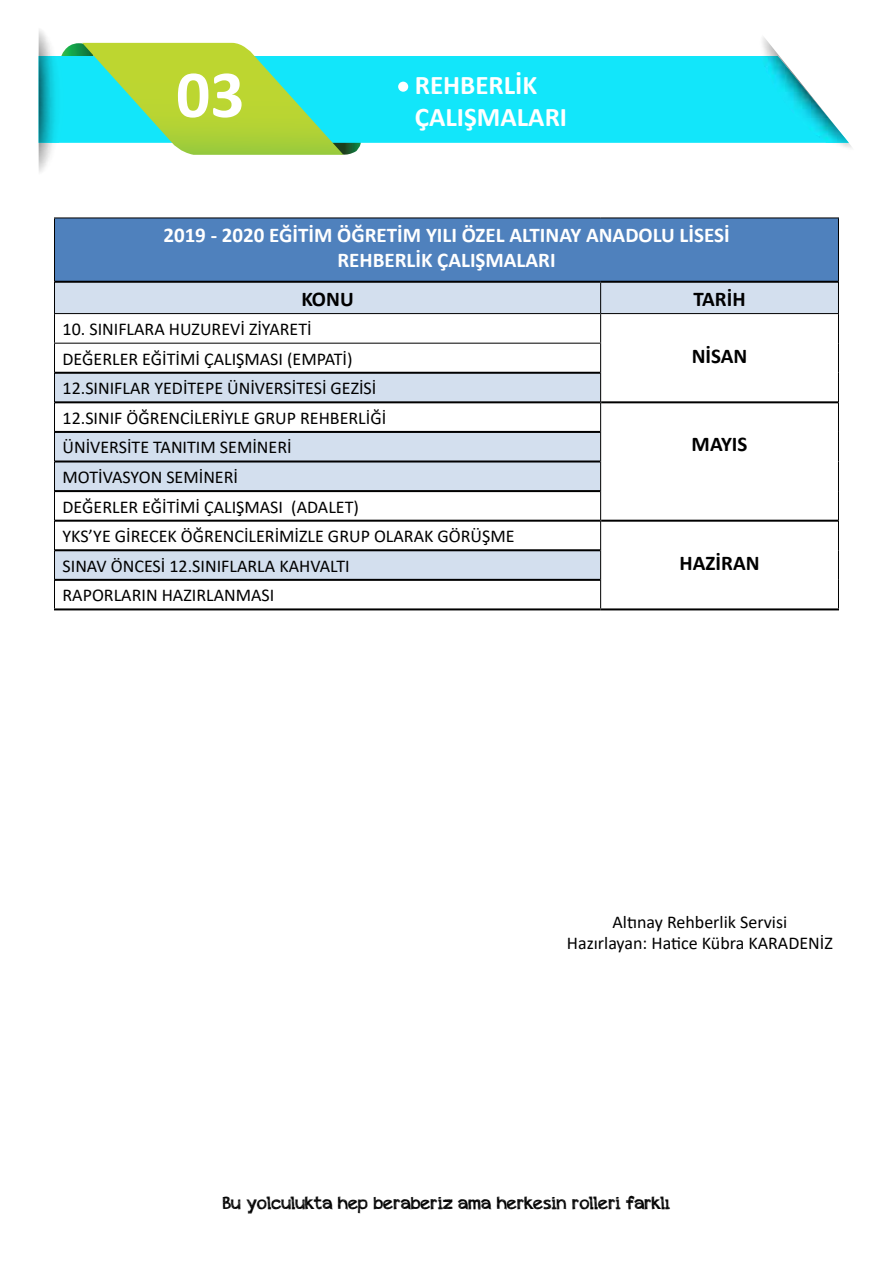
<style>
.page{position:relative;width:893px;height:1263px;background:#fff}
.page>*{position:absolute;margin:0;border:0;box-sizing:border-box;transform-origin:0 0}
.t1{font:700 67.5px "Calibri";color:#fff}
.t2{font:700 27px/32.4px "Calibri";color:#fff}
.t3{font:700 21px/25.2px "Calibri";color:#fff;text-align:center}
.t4{font:700 21px "Calibri";color:#000}
.t5{font:18px/29.5px "Calibri";color:#000}
.t6{font:18px "appleberry";color:#000}
</style>
<div class="page">
<div style="left:362px;top:56px;width:397px;height:87px;background:#12e6fa"></div>
<svg style="left:61px;top:43px;width:301px;height:112px;background:#7fdc8c"></svg>
<img style="left:39px;top:29px;width:14px;height:143px">
<img style="left:39px;top:56px;width:25px;height:87px">
<img style="left:759px;top:37px;width:93px;height:111px">
<img style="left:761px;top:56px;width:88px;height:87px">
<div style="left:398px;top:82px;width:10px;height:10px;background:#fff;border-radius:50%"></div>
<div style="left:55px;top:218px;width:783px;height:64px;background:#4f81bd"></div>
<svg style="left:55px;top:283px;width:783px;height:118px"></svg>
<svg style="left:55px;top:403px;width:783px;height:205px"></svg>
<hr style="left:55px;top:281px;width:546px;height:2px;background:#000">
<hr style="left:601px;top:281px;width:237px;height:2px;background:#000">
<hr style="left:55px;top:372px;width:545px;height:2px;background:#000">
<hr style="left:55px;top:401px;width:545px;height:2px;background:#000">
<hr style="left:601px;top:401px;width:237px;height:2px;background:#000">
<hr style="left:55px;top:431px;width:545px;height:2px;background:#000">
<hr style="left:55px;top:460px;width:545px;height:2px;background:#000">
<hr style="left:55px;top:490px;width:545px;height:2px;background:#000">
<hr style="left:55px;top:520px;width:545px;height:2px;background:#000">
<hr style="left:601px;top:520px;width:237px;height:2px;background:#000">
<hr style="left:55px;top:549px;width:545px;height:2px;background:#000">
<hr style="left:55px;top:579px;width:545px;height:2px;background:#000">
<hr style="left:54px;top:608px;width:547px;height:2px;background:#000">
<hr style="left:601px;top:608px;width:238px;height:2px;background:#000">
<hr style="left:54px;top:313px;width:547px;height:1px;background:#000">
<hr style="left:601px;top:313px;width:238px;height:1px;background:#000">
<hr style="left:54px;top:343px;width:547px;height:1px;background:#000">
<hr style="left:54px;top:217px;width:547px;height:1px;background:#000">
<hr style="left:54px;top:218px;width:1px;height:64px;background:#000">
<hr style="left:601px;top:217px;width:238px;height:1px;background:#000">
<hr style="left:838px;top:218px;width:1px;height:64px;background:#000">
<hr style="left:54px;top:282px;width:1px;height:31px;background:#000">
<hr style="left:600px;top:283px;width:1px;height:30px;background:#000">
<hr style="left:838px;top:282px;width:1px;height:31px;background:#000">
<svg style="left:838px;top:314px;width:1px;height:29px"></svg>
<hr style="left:838px;top:343px;width:1px;height:30px;background:#000">
<svg style="left:54px;top:314px;width:1px;height:88px"></svg>
<svg style="left:600px;top:314px;width:1px;height:88px"></svg>
<svg style="left:838px;top:373px;width:1px;height:29px"></svg>
<hr style="left:54px;top:402px;width:1px;height:30px;background:#000">
<hr style="left:600px;top:402px;width:1px;height:30px;background:#000">
<hr style="left:838px;top:402px;width:1px;height:30px;background:#000">
<svg style="left:54px;top:432px;width:1px;height:29px"></svg>
<svg style="left:600px;top:432px;width:1px;height:29px"></svg>
<svg style="left:838px;top:432px;width:1px;height:29px"></svg>
<hr style="left:54px;top:461px;width:1px;height:30px;background:#000">
<hr style="left:600px;top:461px;width:1px;height:30px;background:#000">
<hr style="left:838px;top:461px;width:1px;height:30px;background:#000">
<hr style="left:54px;top:491px;width:1px;height:30px;background:#000">
<hr style="left:600px;top:491px;width:1px;height:30px;background:#000">
<hr style="left:838px;top:491px;width:1px;height:30px;background:#000">
<svg style="left:54px;top:521px;width:1px;height:29px"></svg>
<svg style="left:600px;top:521px;width:1px;height:29px"></svg>
<svg style="left:838px;top:521px;width:1px;height:29px"></svg>
<hr style="left:54px;top:550px;width:1px;height:30px;background:#000">
<hr style="left:600px;top:550px;width:1px;height:30px;background:#000">
<hr style="left:838px;top:550px;width:1px;height:30px;background:#000">
<svg style="left:54px;top:580px;width:1px;height:28px"></svg>
<svg style="left:600px;top:580px;width:1px;height:28px"></svg>
<svg style="left:838px;top:580px;width:1px;height:28px"></svg>
<h1 class="t1" style="left:176px;top:47px;width:70px">03</h1>
<h2 class="t2" style="left:415px;top:68px;width:154px">REHBERLİK<br>ÇALIŞMALARI</h2>
<p class="t3" style="left:163px;top:222px;width:568px">2019 - 2020 EĞİTİM ÖĞRETİM YILI ÖZEL ALTINAY ANADOLU LİSESİ<br>REHBERLİK ÇALIŞMALARI</p>
<p class="t4" style="left:301px;top:284px;width:54px">KONU</p>
<p class="t4" style="left:693px;top:284px;width:54px">TARİH</p>
<p class="t5" style="left:63px;top:314px;width:291px">10. SINIFLARA HUZUREVİ ZİYARETİ<br>DEĞERLER EĞİTİMİ ÇALIŞMASI (EMPATİ)</p>
<p class="t4" style="left:692px;top:341px;width:57px">NİSAN</p>
<p class="t5" style="left:63px;top:373px;width:325px">12.SINIFLAR YEDİTEPE ÜNİVERSİTESİ GEZİSİ<br>12.SINIF ÖĞRENCİLERİYLE GRUP REHBERLİĞİ<br>ÜNİVERSİTE TANITIM SEMİNERİ</p>
<p class="t5" style="left:63px;top:462px;width:454px">MOTİVASYON SEMİNERİ<br>DEĞERLER EĞİTİMİ ÇALIŞMASI (ADALET)<br>YKS’YE GİRECEK ÖĞRENCİLERİMİZLE GRUP OLARAK GÖRÜŞME SINAV ÖNCESİ 12.SINIFLARLA KAHVALTI</p>
<p class="t5" style="left:63px;top:580px;width:213px">RAPORLARIN HAZIRLANMASI</p>
<p class="t4" style="left:692px;top:429px;width:57px">MAYIS</p>
<p class="t4" style="left:680px;top:548px;width:82px">HAZİRAN</p>
<p class="t5" style="left:567px;top:910px;width:267px;line-height:21.6px;text-align:center">Altınay Rehberlik Servisi<br>Hazırlayan: Hatice Kübra KARADENİZ</p>
<p class="t6" style="left:223px;top:1191px;width:449px">Bu yolculukta hep beraberiz ama herkesin rolleri farklı</p>
</div>
